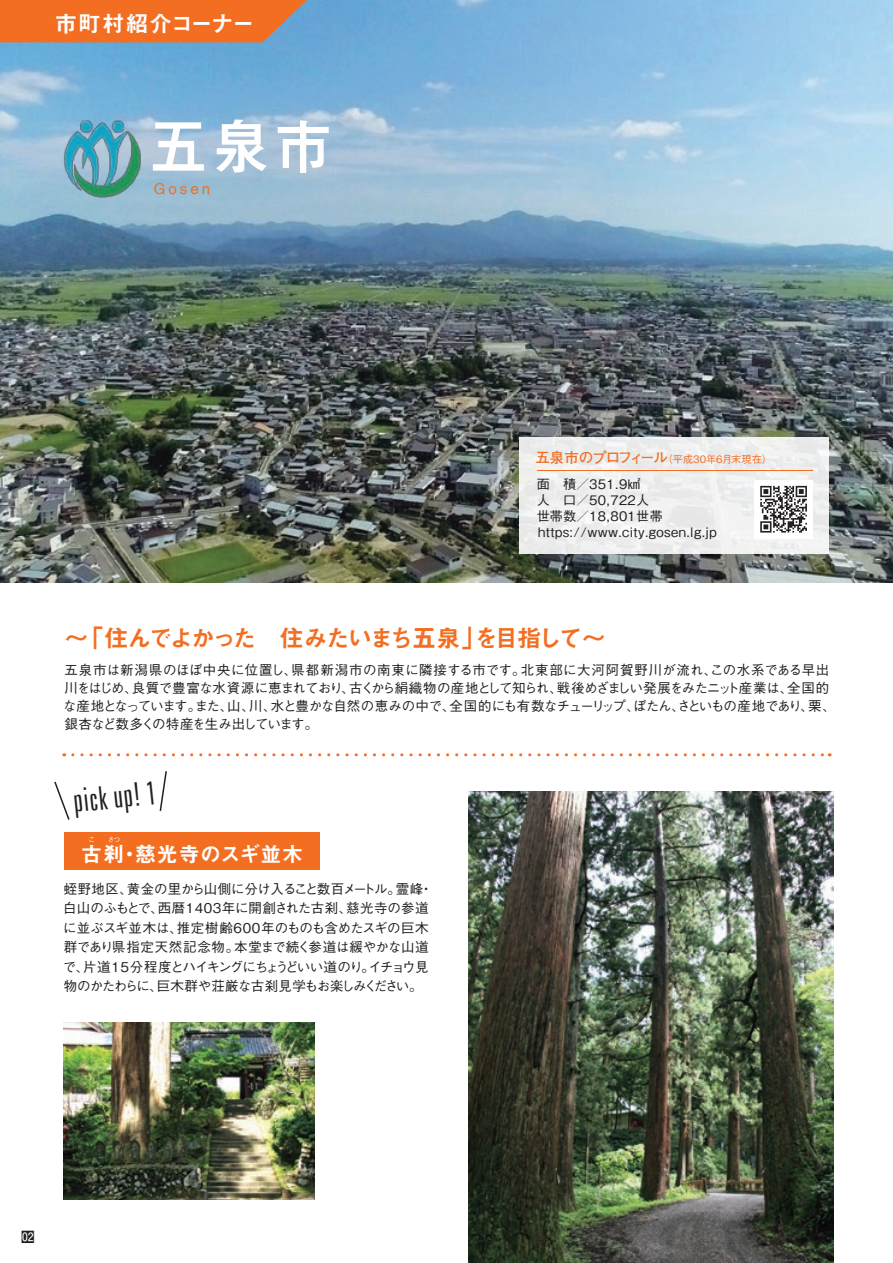
<style>
.page{position:relative;width:893px;height:1263px;background:#fff}
.page>*{position:absolute;margin:0;border:0;box-sizing:border-box;transform-origin:0 0}
.t1{font:700 60px "Mi Go MB1 Std De";color:#fff}
.t2{font:300 extra-condensed 32.7px "Zurich BT";color:#231f20}
.t3{font:24px "Midashi Go Pr 5 MB31";letter-spacing:-.1em;color:#f36e21}
.t4{font:22.5px "Midashi Go Pr 5 MB31";color:#fff}
.t5{font:21px "Midashi Go Pr 5 MB31";letter-spacing:.025em;color:#fff}
.t6{font:15px "Helvetica";letter-spacing:.2em;color:#f36e21}
.t7{font:500 13.5px/19.5px "Gothic BBB Pr 5";letter-spacing:-.02em;color:#231f20}
.t8{font:500 13.05px/16px "Gothic BBB Pr 5";letter-spacing:.03em;color:#231f20}
.t9{font:500 10.2px "Gothic BBB Pr 5";color:#f36e21}
.t10{font:500 6.75px "Gothic BBB Pr 5";color:#fff}
.s1{font-family:"Futo Go B101 Pr 5";font-weight:700;font-size:14.55px}
</style>
<div class="page">
<div style="left:64px;top:832px;width:255px;height:37px;background:#f36e21"></div>
<svg style="left:73px;top:753px;width:757px;height:3px"></svg>
<img style="left:469px;top:792px;width:364px;height:471px">
<img style="left:64px;top:1022px;width:250px;height:178px">
<img style="left:0;top:0;width:893px;height:583px">
<div style="left:519px;top:437px;width:310px;height:117px;background:#eee"></div>
<hr style="left:537px;top:470px;width:276px;height:1px;background:#f36e21">
<img style="left:56px;top:117px;width:91px;height:80px">
<div style="left:754px;top:480px;width:59px;height:59px;background:#fff"></div>
<svg style="left:760px;top:486px;width:47px;height:46px"></svg>
<svg style="left:54px;top:781px;width:16px;height:39px"></svg>
<svg style="left:159px;top:771px;width:8px;height:40px"></svg>
<svg style="left:0;top:0;width:307px;height:42px;background:#e8712e"></svg>
<h3 class="t4" style="left:55px;top:5px;width:201px">市町村紹介コーナー</h3>
<h1 class="t1" style="left:148px;top:102px;width:186px">五泉市</h1>
<p class="t6" style="left:154px;top:180px;width:58px">Gosen</p>
<p class="t9" style="left:535px;top:451px;width:238px"><span class="s1">五泉市のプロフィール</span>（平成30年6月末現在）</p>
<p class="t8" style="left:537px;top:475px;width:181px">面　積／351.9㎢<br>人　口／50,722人<br>世帯数／18,801世帯https://www.city.gosen.lg.jp</p>
<h3 class="t3" style="left:64px;top:619px;width:543px">～「住んでよかった　住みたいまち五泉」を目指して～</h3>
<p class="t7" style="left:63px;top:659px;width:774px;line-height:18px">五泉市は新潟県のほぼ中央に位置し、県都新潟市の南東に隣接する市です。北東部に大河阿賀野川が流れ、この水系である早出川をはじめ、良質で豊富な水資源に恵まれており、古くから絹織物の産地として知られ、戦後めざましい発展をみたニット産業は、全国的な産地となっています。また、山、川、水と豊かな自然の恵みの中で、全国的にも有数なチューリップ、ぼたん、さといもの産地であり、栗、銀杏など数多くの特産を生み出しています。</p>
<h2 class="t2" style="left:72px;top:783px;width:85px;rotate:-6deg">pick up! 1</h2>
<h3 class="t5" style="left:81px;top:838px;width:223px">古刹・慈光寺のスギ並木</h3>
<p class="t10" style="left:88px;top:834px;width:8px">こ</p>
<p class="t10" style="left:108px;top:834px;width:14px">さつ</p>
<p class="t7" style="left:63px;top:877px;width:372px">蛭野地区、黄金の里から山側に分け入ること数百メートル。霊峰・白山のふもとで、西暦1403年に開創された古刹、慈光寺の参道に並ぶスギ並木は、推定樹齢600年のものも含めたスギの巨木群であり県指定天然記念物。本堂まで続く参道は緩やかな山道で、片道 1 5分程度とハイキングにちょうどいい道のり。イチョウ見物のかたわらに、巨木群や荘厳な古刹見学もお楽しみください。</p>
</div>
